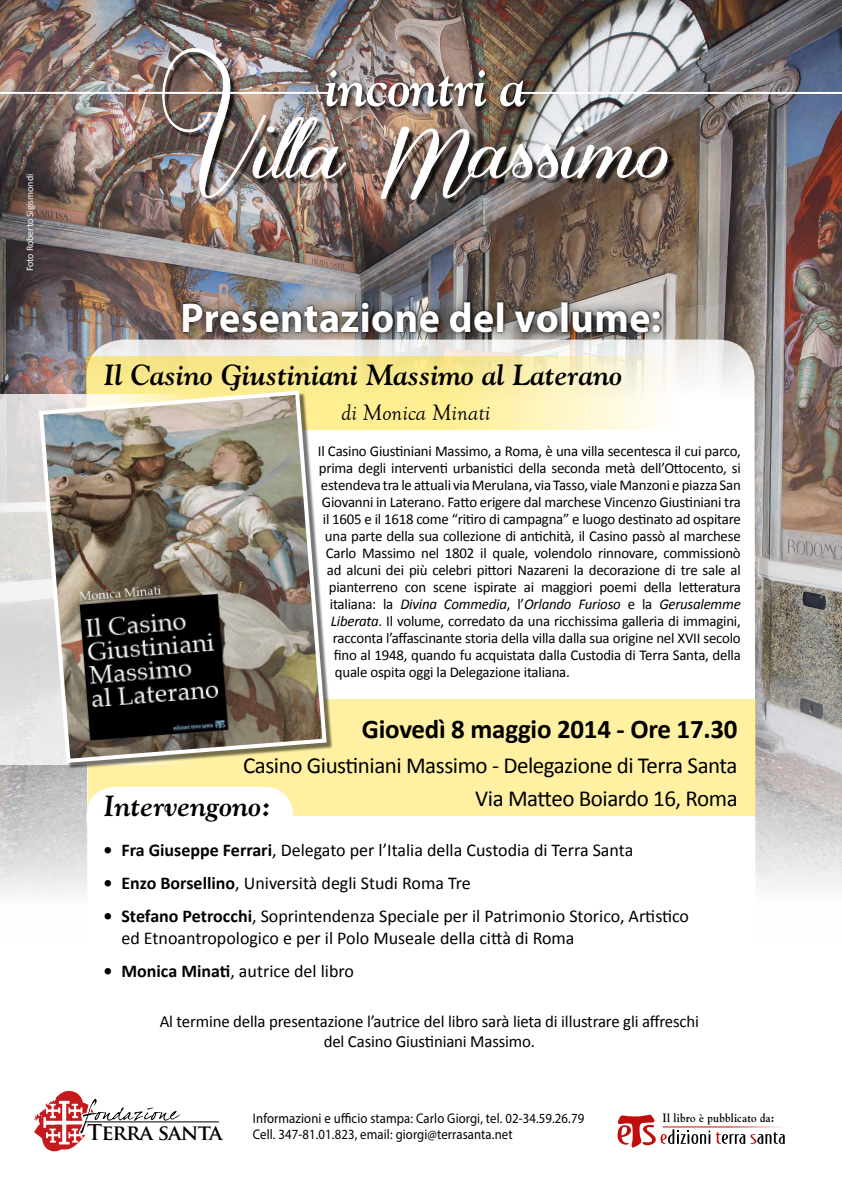
<style>
.page{position:relative;width:842px;height:1191px;background:#fff}
.page>*{position:absolute;margin:0;border:0;box-sizing:border-box;transform-origin:0 0}
.t1{font:italic 700 54px "Goudy";letter-spacing:-.02em;color:#fff;scale:.96 1}
.t2{font:700 41.8px "Myriad Pro";letter-spacing:.01em;color:#fff;scale:.96 1}
.t3{font:italic 700 29px "Goudy";color:#000}
.t4{font:700 27px "Calibri";letter-spacing:-.01em;color:#000}
.t5{font:23px/33px "Calibri";letter-spacing:-.02em;color:#000;text-align:right}
.t6{font:italic 23px "Goudy Old Style T";color:#000}
.t7{font:700 21.2px "Trajan Pro";letter-spacing:-.04em;color:#000}
.t8{font:18px/21.6px "Calibri";color:#000}
.t9{font:17px/20.4px "Calibri";letter-spacing:-.01em;color:#000;text-align:center}
.t10{font:15px "Calibri";letter-spacing:-.015em;color:#000}
.t11{font:italic 15px "Calibri";letter-spacing:-.015em;color:#000}
.t12{font:14px/16px "Myriad Pro";letter-spacing:.01em;color:#000;scale:.91 1}
.t13{font:700 12px "Goudy";letter-spacing:.02em;color:#000;scale:.91 1}
.t14{font:10px "Calibri";letter-spacing:-.01em;color:#fff}
.s1{font-style:normal}
.s2{font-style:italic}
.s3{font-weight:700}
</style>
<div class="page">
<img style="left:0;top:0;width:842px;height:896px">
<hr style="left:520px;top:92px;width:322px;height:2px;background:#fff">
<div style="left:165px;top:51px;width:509px;height:156px;background:#000;opacity:.75"></div>
<img style="left:163px;top:48px;width:504px;height:152px">
<hr style="left:0;top:92px;width:330px;height:2px;background:#fff">
<div style="left:170px;top:290px;width:503px;height:55px;background:#000;opacity:.75"></div>
<svg style="left:86px;top:339px;width:670px;height:557px"></svg>
<svg style="left:33px;top:1090px;width:147px;height:62px"></svg>
<div style="left:85px;top:1121px;width:141px;height:21px;background:#fff"></div>
<hr style="left:85px;top:1121px;width:134px;height:1px;background:#000">
<div style="left:88px;top:699px;width:668px;height:117px;background:#fff1a1"></div>
<svg style="left:86px;top:356px;width:652px;height:73px"></svg>
<svg style="left:617px;top:1114px;width:93px;height:33px"></svg>
<svg style="left:716px;top:1132px;width:69px;height:12px"></svg>
<hr style="left:662px;top:1126px;width:123px;height:1px;background:#c00d0e">
<div style="left:86px;top:787px;width:207px;height:61px;background:#fff;border-radius:29px"></div>
<svg style="left:0;top:394px;width:37px;height:370px;background:#dfdddd"></svg>
<div style="left:41px;top:392px;width:292px;height:377px;background:#000;opacity:.54"></div>
<img style="left:37px;top:388px;width:292px;height:377px">
<p class="t14" style="left:23px;top:271px;width:99px;rotate:-90deg">Foto Roberto Sigismondi</p>
<h1 class="t1" style="left:325px;top:54px;width:211px">incontri a</h1>
<h2 class="t2" style="left:181px;top:291px;width:502px">Presentazione del volume:</h2>
<h3 class="t3" style="left:103px;top:356px;width:520px">Il Casino Giustiniani Massimo al Laterano</h3>
<h3 class="t6" style="left:342px;top:399px;width:150px">di Monica Minati</h3>
<p class="t10" style="left:318px;top:442px;width:424px">Il Casino Giustiniani Massimo, a Roma, è una villa secentesca il cui parco,</p>
<p class="t10" style="left:319px;top:459px;width:423px">prima degli interventi urbanistici della seconda metà dell’Ottocento, si</p>
<p class="t10" style="left:321px;top:476px;width:421px">estendeva tra le attuali via Merulana, via Tasso, viale Manzoni e piazza San</p>
<p class="t10" style="left:322px;top:493px;width:420px">Giovanni in Laterano. Fatto erigere dal marchese Vincenzo Giustiniani tra</p>
<p class="t10" style="left:323px;top:510px;width:419px">il 1605 e il 1618 come “ritiro di campagna” e luogo destinato ad ospitare</p>
<p class="t10" style="left:325px;top:527px;width:417px">una parte della sua collezione di antichità, il Casino passò al marchese</p>
<p class="t10" style="left:326px;top:544px;width:416px">Carlo Massimo nel 1802 il quale, volendolo rinnovare, commissionò</p>
<p class="t10" style="left:327px;top:561px;width:415px">ad alcuni dei più celebri pittori Nazareni la decorazione di tre sale al</p>
<p class="t10" style="left:329px;top:578px;width:413px">pianterreno con scene ispirate ai maggiori poemi della letteratura</p>
<p class="t11" style="left:330px;top:595px;width:412px"><span class="s1">italiana: la</span> Divina Commedia<span class="s1">, l’</span>Orlando Furioso <span class="s1">e la</span> Gerusalemme</p>
<p class="t10" style="left:331px;top:612px;width:411px"><span class="s2">Liberata</span>. Il volume, corredato da una ricchissima galleria di immagini,</p>
<p class="t10" style="left:333px;top:629px;width:409px">racconta l’affascinante storia della villa dalla sua origine nel XVII secolo</p>
<p class="t10" style="left:334px;top:646px;width:408px">fino al 1948, quando fu acquistata dalla Custodia di Terra Santa, della</p>
<p class="t10" style="left:335px;top:663px;width:237px">quale ospita oggi la Delegazione italiana.</p>
<h3 class="t4" style="left:362px;top:712px;width:377px">Giovedì 8 maggio 2014 - Ore 17.30</h3>
<h3 class="t5" style="left:243px;top:747px;width:496px">Casino Giustiniani Massimo - Delegazione di Terra Santa<br>Via Matteo Boiardo 16, Roma</h3>
<h3 class="t3" style="left:103px;top:788px;width:169px">Intervengono:</h3>
<p class="t8" style="left:103px;top:838px;width:531px"><span class="s3">• Fra Giuseppe Ferrari</span>, Delegato per l’Italia della Custodia di Terra Santa</p>
<p class="t8" style="left:103px;top:871px;width:369px"><span class="s3">• Enzo Borsellino</span>, Università degli Studi Roma Tre</p>
<p class="t8" style="left:121px;top:904px;width:569px;text-indent:-18px"><span class="s3">• Stefano Petrocchi</span>, Soprintendenza Speciale per il Patrimonio Storico, Artistico ed Etnoantropologico e per il Polo Museale della città di Roma</p>
<p class="t8" style="left:103px;top:959px;width:252px"><span class="s3">• Monica Minati</span>, autrice del libro</p>
<p class="t9" style="left:160px;top:1010px;width:541px">Al termine della presentazione l’autrice del libro sarà lieta di illustrare gli affreschi del Casino Giustiniani Massimo.</p>
<h3 class="t7" style="left:87px;top:1119px;width:137px">Terra santa</h3>
<p class="t12" style="left:253px;top:1110px;width:366px">Informazioni e ufficio stampa: Carlo Giorgi, tel. 02-34.59.26.79<br>Cell. 347-81.01.823, email: giorgi@terrasanta.net</p>
<p class="t13" style="left:662px;top:1110px;width:125px">Il libro è pubblicato da:</p>
</div>
